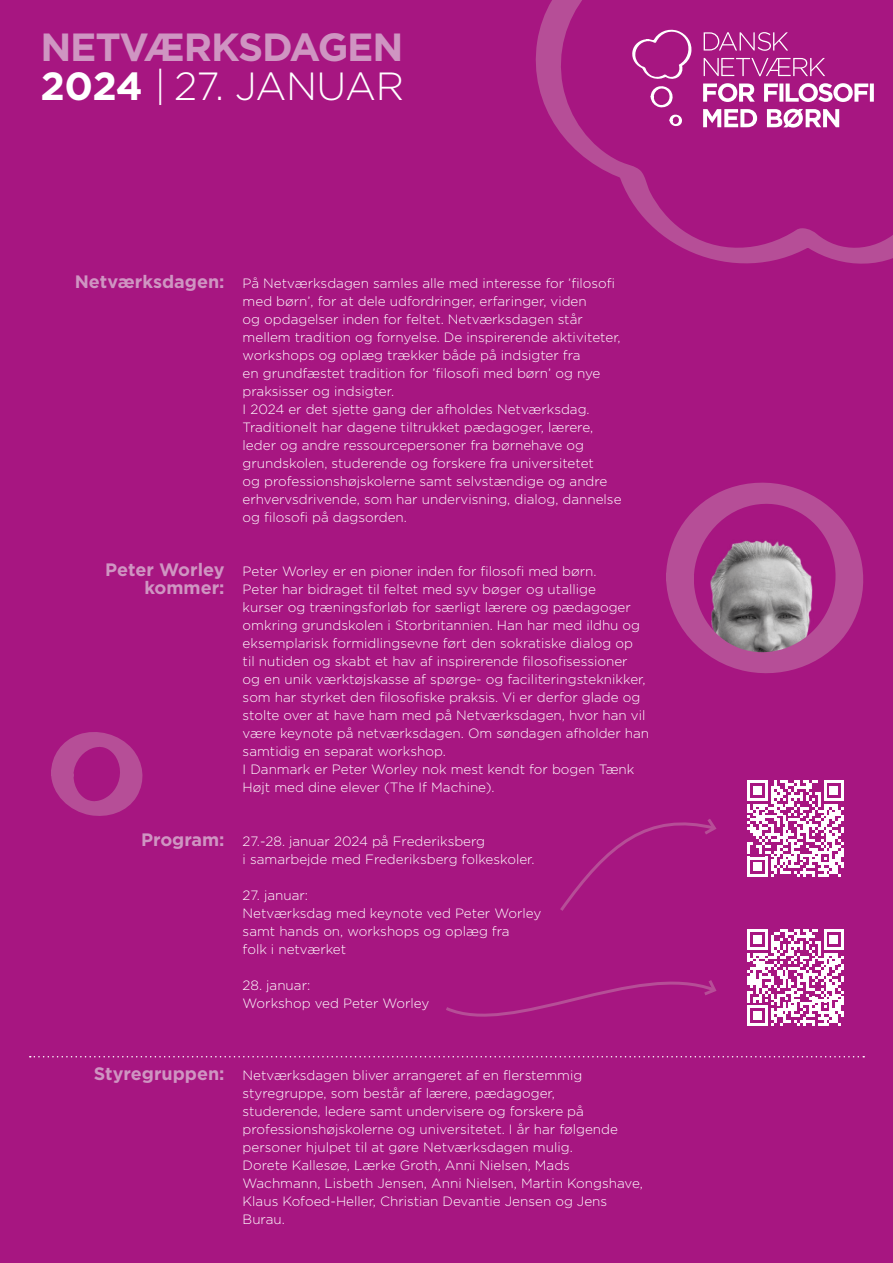
<style>
.page{position:relative;width:893px;height:1263px;background:#a71681}
.page>*{position:absolute;margin:0;border:0;box-sizing:border-box;transform-origin:0 0}
.t1{font:700 39.3px/38.7px "Gotham";letter-spacing:-.03em;color:#cf95c2}
.t2{font:700 18px/18px "Gotham";color:#cf95c2;text-align:right}
.t3{font:300 13.5px/18px "Gotham";color:#fff}
.s1{color:#fff}
.s2{font-weight:300;color:#fff}
.s3{font-weight:700;font-size:18px;color:#cf95c2}
</style>
<div class="page">
<svg style="left:535px;top:0;width:358px;height:264px"></svg>
<svg style="left:631px;top:28px;width:62px;height:80px"></svg>
<svg style="left:669px;top:114px;width:13px;height:12px"></svg>
<svg style="left:703px;top:109px;width:136px;height:19px"></svg>
<svg style="left:703px;top:83px;width:171px;height:19px"></svg>
<svg style="left:704px;top:58px;width:121px;height:18px"></svg>
<svg style="left:704px;top:32px;width:84px;height:19px"></svg>
<svg style="left:30px;top:1056px;width:834px;height:1px"></svg>
<svg style="left:51px;top:732px;width:92px;height:84px"></svg>
<svg style="left:666px;top:482px;width:198px;height:192px"></svg>
<svg style="left:560px;top:819px;width:157px;height:92px"></svg>
<svg style="left:747px;top:780px;width:97px;height:97px"></svg>
<svg style="left:747px;top:929px;width:97px;height:97px"></svg>
<svg style="left:446px;top:980px;width:271px;height:37px"></svg>
<h1 class="t1" style="left:40px;top:28px;width:365px">NETVÆRKSDAGEN<br><span class="s1">2024</span> <span class="s2">| 27. JANUAR</span></h1>
<h2 class="t2" style="left:75px;top:273px;width:151px">Netværksdagen:</h2>
<p class="t3" style="left:243px;top:274px;width:380px">På Netværksdagen samles alle med interesse for ’filosofi med børn’, for at dele udfordringer, erfaringer, viden<br>og opdagelser inden for feltet. Netværksdagen står mellem tradition og fornyelse. De inspirerende aktiviteter, workshops og oplæg trækker både på indsigter fra<br>en grundfæstet tradition for ’filosofi med børn’ og nye praksisser og indsigter.<br>I 2024 er det sjette gang der afholdes Netværksdag.<br>Traditionelt har dagene tiltrukket pædagoger, lærere, leder og andre ressourcepersoner fra børnehave og grundskolen, studerende og forskere fra universitetet<br>og professionshøjskolerne samt selvstændige og andre erhvervsdrivende, som har undervisning, dialog, dannelse og filosofi på dagsorden.</p>
<h2 class="t2" style="left:105px;top:561px;width:121px">Peter Worley kommer:</h2>
<p class="t3" style="left:243px;top:562px;width:408px">Peter Worley er en pioner inden for filosofi med børn.<br>Peter har bidraget til feltet med syv bøger og utallige<br>kurser og træningsforløb for særligt lærere og pædagoger omkring grundskolen i Storbritannien. Han har med ildhu og eksemplarisk formidlingsevne ført den sokratiske dialog op<br>til nutiden og skabt et hav af inspirerende filosofisessioner<br>og en unik værktøjskasse af spørge- og faciliteringsteknikker, som har styrket den filosofiske praksis. Vi er derfor glade og stolte over at have ham med på Netværksdagen, hvor han vil være keynote på netværksdagen. Om søndagen afholder han samtidig en separat workshop.<br>I Danmark er Peter Worley nok mest kendt for bogen Tænk Højt med dine elever (The If Machine).</p>
<p class="t3" style="left:243px;top:832px;width:293px;text-indent:-102px"><span class="s3">Program:</span> 27.-28. januar 2024 på Frederiksberg<br>i samarbejde med Frederiksberg folkeskoler.</p>
<p class="t3" style="left:243px;top:886px;width:300px">27. januar:<br>Netværksdag med keynote ved Peter Worley samt hands on, workshops og oplæg fra<br>folk i netværket</p>
<p class="t3" style="left:243px;top:976px;width:188px">28. januar:<br>Workshop ved Peter Worley</p>
<p class="t3" style="left:243px;top:1066px;width:402px;text-indent:-149px"><span class="s3">Styregruppen:</span> Netværksdagen bliver arrangeret af en flerstemmig styregruppe, som består af lærere, pædagoger,<br>studerende, ledere samt undervisere og forskere på professionshøjskolerne og universitetet. I år har følgende personer hjulpet til at gøre Netværksdagen mulig.<br>Dorete Kallesøe, Lærke Groth, Anni Nielsen, Mads Wachmann, Lisbeth Jensen, Anni Nielsen, Martin Kongshave, Klaus Kofoed-Heller, Christian Devantie Jensen og Jens Burau.</p>
</div>
